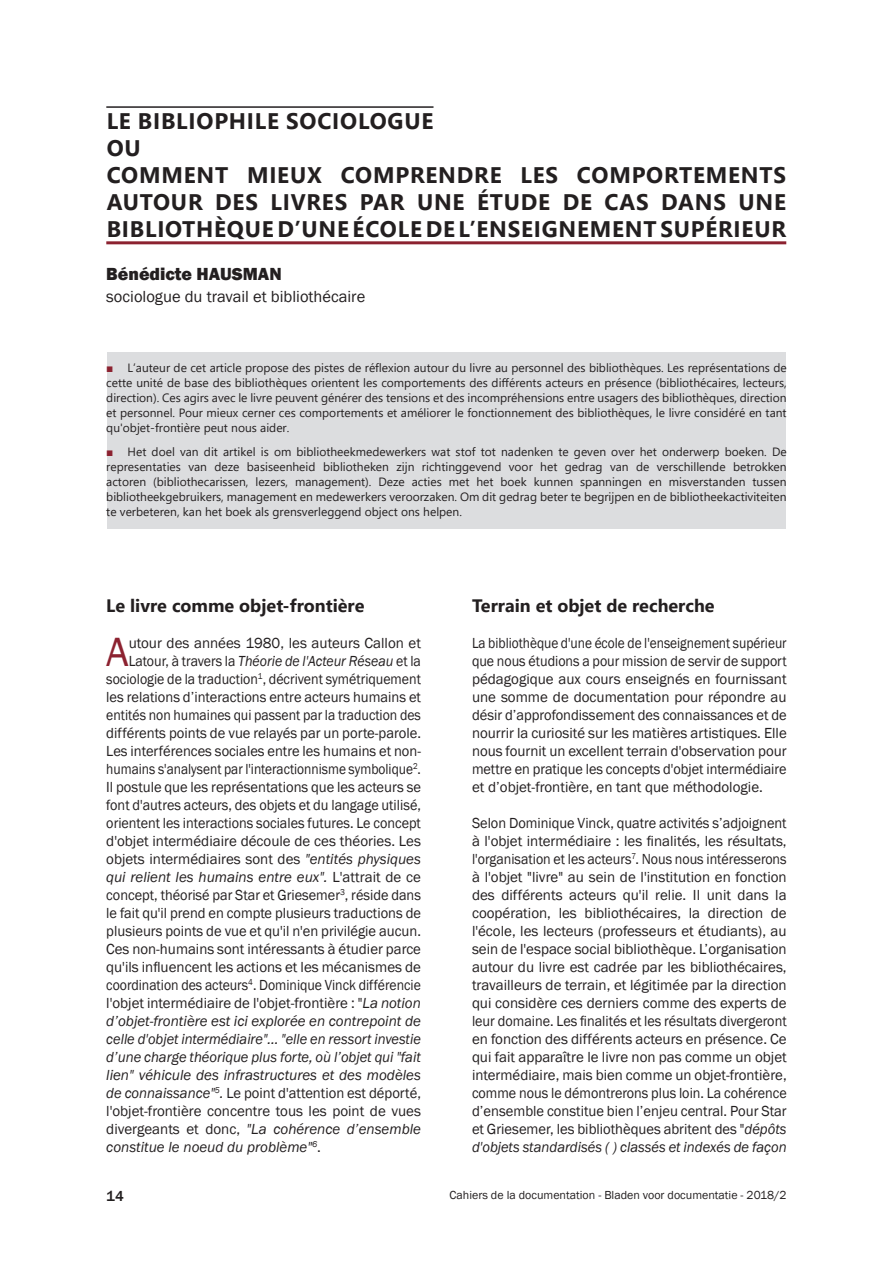
<style>
.page{position:relative;width:893px;height:1263px;background:#fff}
.page>*{position:absolute;margin:0;border:0;box-sizing:border-box;transform-origin:0 0}
.Texte-Article{font:42px "Franklin Gothic";color:#8c2230}
.Titre_Article{font:700 22.5px/27px "Segoe UI";letter-spacing:.035em;color:#231f20;text-align:justify}
.Texte-Article-2{font:700 18px "Segoe UI";color:#231f20}
.Auteur{font:800 18px "Franklin Gothic";color:#231f20}
.Auteur-2{font:16.5px "Franklin Gothic";color:#231f20}
.Texte-Article-3{font:15px/18px "Franklin Gothic";color:#231f20;text-align:justify;scale:.96 1}
.Texte-Article-4{font:15px "Franklin Gothic";color:#231f20}
.Texte-Article-5{font:15px/18px "Franklin Gothic";color:#231f20;text-align:justify;scale:.89 1}
.Texte-Article-6{font:italic 15px "Franklin Gothic";color:#231f20}
.Texte-Article-7{font:15px "Franklin Gothic";color:#231f20;scale:.92 1}
.Texte-Article-8{font:15px "Franklin Gothic";color:#231f20;scale:.95 1}
.Texte-Article-9{font:15px "Franklin Gothic";color:#231f20;scale:.9 1}
.Texte-Article-10{font:italic 15px "Franklin Gothic";color:#231f20;scale:.96 1}
.Texte-Article-11{font:15px "Franklin Gothic";color:#231f20;scale:.93 1}
.Texte-Article-12{font:15px "Franklin Gothic";color:#231f20;scale:.94 1}
.Texte-Article-13{font:italic 15px "Franklin Gothic";color:#231f20;scale:.93 1}
.t1{font:500 15px "Franklin Gothic";color:#231f20}
.t2{font:12px/15px "Segoe UI";color:#231f20;text-align:justify}
.t3{font:12px "Franklin Gothic";color:#231f20}
.s1{font-family:"Arial";color:#8c2230}
.s2{font-style:normal}
.s3{font-style:italic}
</style>
<div class="page">
<hr style="left:106px;top:106px;width:327px;height:2px;background:#231f20">
<hr style="left:106px;top:241px;width:680px;height:3px;background:#8c2230">
<div style="left:107px;top:353px;width:679px;height:92px;background:#dcdddf"></div>
<div style="left:107px;top:436px;width:679px;height:92px;background:#dcdddf"></div>
<p class="Titre_Article" style="left:107px;top:106px;width:328px">LE BIBLIOPHILE SOCIOLOGUE</p>
<p class="Titre_Article" style="left:107px;top:133px;width:36px">OU</p>
<p class="Titre_Article" style="left:107px;top:160px;width:681px">COMMENT MIEUX COMPRENDRE LES COMPORTEMENTS AUTOUR DES LIVRES PAR UNE ÉTUDE DE CAS DANS UNE BIBLIOTHÈQUE D’UNE ÉCOLE DE L’ENSEIGNEMENT SUPÉRIEUR</p>
<p class="Auteur" style="left:106px;top:263px;width:177px">Bénédicte HAUSMAN</p>
<p class="Auteur-2" style="left:106px;top:286px;width:260px">sociologue du travail et bibliothécaire</p>
<p class="t2" style="left:106px;top:359px;width:682px"><span class="s1">■</span> L’auteur de cet article propose des pistes de réflexion autour du livre au personnel des bibliothèques. Les représentations de cette unité de base des bibliothèques orientent les comportements des différents acteurs en présence (bibliothécaires, lecteurs, direction). Ces agirs avec le livre peuvent générer des tensions et des incompréhensions entre usagers des bibliothèques, direction et personnel. Pour mieux cerner ces comportements et améliorer le fonctionnement des bibliothèques, le livre considéré en tant qu'objet-frontière peut nous aider.</p>
<p class="t2" style="left:106px;top:443px;width:682px"><span class="s1">■</span> Het doel van dit artikel is om bibliotheekmedewerkers wat stof tot nadenken te geven over het onderwerp boeken. De representaties van deze basiseenheid bibliotheken zijn richtinggevend voor het gedrag van de verschillende betrokken actoren (bibliothecarissen, lezers, management). Deze acties met het boek kunnen spanningen en misverstanden tussen bibliotheekgebruikers, management en medewerkers veroorzaken. Om dit gedrag beter te begrijpen en de bibliotheekactiviteiten te verbeteren, kan het boek als grensverleggend object ons helpen.</p>
<p class="Texte-Article-2" style="left:106px;top:589px;width:260px">Le livre comme objet-frontière</p>
<p class="Texte-Article" style="left:106px;top:626px;width:24px">A</p>
<p class="Texte-Article-4" style="left:129px;top:634px;width:294px">utour des années 1980, les auteurs Callon et</p>
<p class="Texte-Article-13" style="left:129px;top:652px;width:316px"><span class="s2">Latour, à travers la</span> Théorie de l'Acteur Réseau <span class="s2">et la</span></p>
<p class="Texte-Article-11" style="left:106px;top:670px;width:340px">sociologie de la traduction<sup>1</sup>, décrivent symétriquement</p>
<p class="Texte-Article-4" style="left:106px;top:688px;width:316px">les relations d’interactions entre acteurs humains et</p>
<p class="Texte-Article-7" style="left:106px;top:706px;width:344px">entités non humaines qui passent par la traduction des</p>
<p class="Texte-Article-4" style="left:106px;top:724px;width:316px">différents points de vue relayés par un porte-parole.</p>
<p class="Texte-Article-4" style="left:106px;top:742px;width:316px">Les interférences sociales entre les humains et non-</p>
<p class="Texte-Article-9" style="left:106px;top:760px;width:351px">humains s'analysent par l'interactionnisme symbolique<sup>2</sup>.</p>
<p class="Texte-Article-4" style="left:106px;top:778px;width:316px">Il postule que les représentations que les acteurs se</p>
<p class="Texte-Article-8" style="left:106px;top:796px;width:333px">font d'autres acteurs, des objets et du langage utilisé,</p>
<p class="Texte-Article-12" style="left:106px;top:814px;width:336px">orientent les interactions sociales futures. Le concept</p>
<p class="Texte-Article-4" style="left:106px;top:832px;width:316px">d'objet intermédiaire découle de ces théories. Les</p>
<p class="Texte-Article-4" style="left:106px;top:850px;width:316px">objets intermédiaires sont des <span class="s3">"entités physiques</span></p>
<p class="Texte-Article-6" style="left:106px;top:868px;width:316px">qui relient les humains entre eux". <span class="s2">L'attrait de ce</span></p>
<p class="Texte-Article-8" style="left:106px;top:886px;width:333px">concept, théorisé par Star et Griesemer<sup>3</sup>, réside dans</p>
<p class="Texte-Article-3" style="left:106px;top:904px;width:329px">le fait qu'il prend en compte plusieurs traductions de</p>
<p class="Texte-Article-4" style="left:106px;top:922px;width:316px">plusieurs points de vue et qu'il n'en privilégie aucun.</p>
<p class="Texte-Article-4" style="left:106px;top:940px;width:316px">Ces non-humains sont intéressants à étudier parce</p>
<p class="Texte-Article-4" style="left:106px;top:958px;width:316px">qu'ils influencent les actions et les mécanismes de</p>
<p class="Texte-Article-7" style="left:106px;top:976px;width:344px">coordination des acteurs<sup>4</sup>. Dominique Vinck différencie</p>
<p class="Texte-Article-4" style="left:106px;top:994px;width:316px">l'objet intermédiaire de l'objet-frontière : "<span class="s3">La notion</span></p>
<p class="Texte-Article-6" style="left:106px;top:1012px;width:316px">d’objet-frontière est ici explorée en contrepoint de</p>
<p class="Texte-Article-10" style="left:106px;top:1030px;width:329px">celle d'objet intermédiaire"... "elle en ressort investie</p>
<p class="Texte-Article-6" style="left:106px;top:1048px;width:316px">d’une charge théorique plus forte, où l’objet qui "fait</p>
<p class="Texte-Article-6" style="left:106px;top:1066px;width:316px">lien" véhicule des infrastructures et des modèles</p>
<p class="Texte-Article-4" style="left:106px;top:1084px;width:316px"><span class="s3">de connaissance"</span><sup>5</sup><span class="s3">.</span> Le point d'attention est déporté,</p>
<p class="Texte-Article-4" style="left:106px;top:1102px;width:316px">l'objet-frontière concentre tous les point de vues</p>
<p class="Texte-Article-6" style="left:106px;top:1120px;width:316px"><span class="s2">divergeants et donc,</span> "La cohérence d’ensemble</p>
<p class="Texte-Article-6" style="left:106px;top:1138px;width:216px">constitue le noeud du problème"<sup>6</sup><span class="s2">.</span></p>
<p class="Texte-Article-2" style="left:472px;top:589px;width:244px">Terrain et objet de recherche</p>
<p class="Texte-Article-5" style="left:472px;top:634px;width:355px">La bibliothèque d'une école de l'enseignement supérieur que nous étudions a pour mission de servir de support pédagogique aux cours enseignés en fournissant une somme de documentation pour répondre au désir d’approfondissement des connaissances et de nourrir la curiosité sur les matières artistiques. Elle nous fournit un excellent terrain d'observation pour mettre en pratique les concepts d'objet intermédiaire et d’objet-frontière, en tant que méthodologie.</p>
<p class="Texte-Article-3" style="left:472px;top:814px;width:329px">Selon Dominique Vinck, quatre activités s’adjoignent à l'objet intermédiaire : les finalités, les résultats, l'organisation et les acteurs<sup>7</sup>. Nous nous intéresserons à l'objet "livre" au sein de l'institution en fonction des différents acteurs qu'il relie. Il unit dans la coopération, les bibliothécaires, la direction de l'école, les lecteurs (professeurs et étudiants), au sein de l'espace social bibliothèque. L’organisation autour du livre est cadrée par les bibliothécaires, travailleurs de terrain, et légitimée par la direction qui considère ces derniers comme des experts de leur domaine. Les finalités et les résultats divergeront en fonction des différents acteurs en présence. Ce qui fait apparaître le livre non pas comme un objet intermédiaire, mais bien comme un objet-frontière, comme nous le démontrerons plus loin. La cohérence d’ensemble constitue bien l’enjeu central. Pour Star et Griesemer, les bibliothèques abritent des "<span class="s3">dépôts d'objets standardisés ( ) classés et indexés de façon</span></p>
<p class="t1" style="left:106px;top:1187px;width:19px">14</p>
<p class="t3" style="left:450px;top:1188px;width:339px">Cahiers de la documentation - Bladen voor documentatie - 2018/2</p>
</div>
